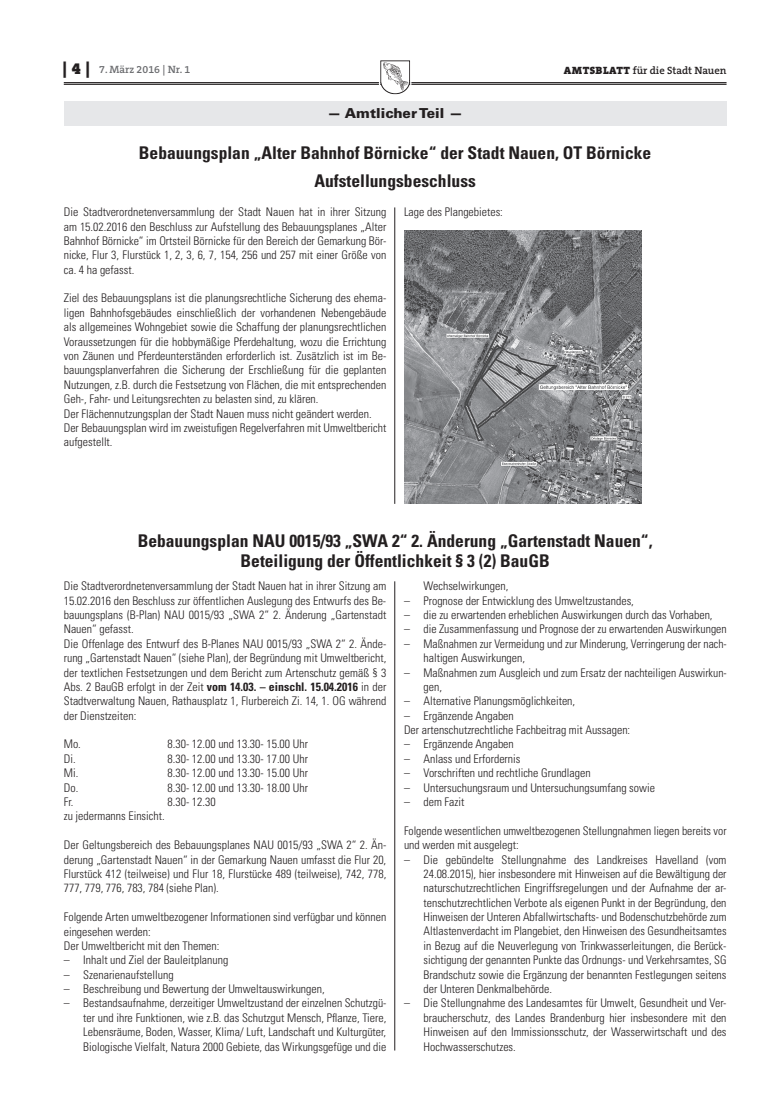
<style>
.page{position:relative;width:762px;height:1117px;background:#fff}
.page>*{position:absolute;margin:0;border:0;box-sizing:border-box;transform-origin:0 0}
.t1{font:700 condensed 17.5px/28.8px "Univers";color:#231f20;text-align:center}
.t2{font:900 13.75px "Univers";letter-spacing:.005em;color:#231f20}
.t3{font:300 condensed 11.88px/14.4px "Univers";color:#231f20}
.t4{font:600 10.62px "The Serif B W6";color:#231f20}
.t5{font:600 10.62px "The Serif B W6";color:#6c6d70}
.s1{font-family:"The Serif B W9";font-weight:900;font-size:16.25px;color:#231f20}
.s2{font-family:"The Serif B W9";font-weight:900}
.s3{font-weight:700}
</style>
<div class="page">
<hr style="left:64px;top:82px;width:662px;height:1px;background:#231f20">
<hr style="left:64px;top:84px;width:662px;height:1px;background:#231f20">
<svg style="left:378px;top:60px;width:34px;height:35px"></svg>
<div style="left:64px;top:101px;width:662px;height:25px;background:#e6e7e9"></div>
<img style="left:404px;top:230px;width:238px;height:273px">
<hr style="left:394px;top:207px;width:1px;height:296px;background:#231f20">
<hr style="left:394px;top:581px;width:1px;height:469px;background:#231f20">
<p class="t5" style="left:63px;top:63px;width:129px"><span class="s1">| 4 |</span> 7. März 2016 | Nr. 1</p>
<p class="t4" style="left:564px;top:63px;width:164px"><span class="s2">AMTSBLATT</span> für die Stadt Nauen</p>
<p class="t2" style="left:327px;top:104px;width:137px">— Amtlicher Teil —</p>
<h1 class="t1" style="left:139px;top:138px;width:514px">Bebauungsplan „Alter Bahnhof Börnicke“ der Stadt Nauen, OT Börnicke<br>Aufstellungsbeschluss</h1>
<p class="t3" style="left:64px;top:205px;width:324px;text-align:justify">Die Stadtverordnetenversammlung der Stadt Nauen hat in ihrer Sitzung am 15.02.2016 den Beschluss zur Aufstellung des Bebauungsplanes „Alter Bahnhof Börnicke“ im Ortsteil Börnicke für den Bereich der Gemarkung Bör&shy;nicke, Flur 3, Flurstück 1, 2, 3, 6, 7, 154, 256 und 257 mit einer Größe von ca. 4 ha gefasst.</p>
<p class="t3" style="left:64px;top:291px;width:324px">Ziel des Bebauungsplans ist die planungsrechtliche Sicherung des ehema&shy;ligen Bahnhofsgebäudes einschließlich der vorhandenen Nebengebäude als allgemeines Wohngebiet sowie die Schaffung der planungsrechtlichen Voraussetzungen für die hobbymäßige Pferdehaltung, wozu die Errichtung von Zäunen und Pferdeunterständen erforderlich ist. Zusätzlich ist im Be&shy;bauungsplanverfahren die Sicherung der Erschließung für die geplanten Nutzungen, z.B. durch die Festsetzung von Flächen, die mit entsprechenden Geh-, Fahr- und Leitungsrechten zu belasten sind, zu klären.<br>Der Flächennutzungsplan der Stadt Nauen muss nicht geändert werden.<br>Der Bebauungsplan wird im zweistufigen Regelverfahren mit Umweltbericht aufgestellt.</p>
<p class="t3" style="left:404px;top:205px;width:100px">Lage des Plangebietes:</p>
<h1 class="t1" style="left:138px;top:530px;width:516px;line-height:20px">Bebauungsplan NAU 0015/93 „SWA 2“ 2. Änderung „Gartenstadt Nauen“,<br>Beteiligung der Öffentlichkeit § 3 (2) BauGB</h1>
<p class="t3" style="left:64px;top:578px;width:324px">Die Stadtverordnetenversammlung der Stadt Nauen hat in ihrer Sitzung am 15.02.2016 den Beschluss zur öffentlichen Auslegung des Entwurfs des Be&shy;bauungsplans (B-Plan) NAU 0015/93 „SWA 2“ 2. Änderung „Gartenstadt Nauen“ gefasst.<br>Die Offenlage des Entwurf des B-Planes NAU 0015/93 „SWA 2“ 2. Ände&shy;rung „Gartenstadt Nauen“ (siehe Plan), der Begründung mit Umweltbericht, der textlichen Festsetzungen und dem Bericht zum Artenschutz gemäß § 3<br>Abs. 2 BauGB erfolgt in der Zeit <span class="s3">vom 14.03. – einschl. 15.04.2016</span> in der Stadtverwaltung Nauen, Rathausplatz 1, Flurbereich Zi. 14, 1. OG während der Dienstzeiten:</p>
<p class="t3" style="left:64px;top:737px;width:19px">Mo.</p>
<p class="t3" style="left:168px;top:737px;width:142px">8.30- 12.00 und 13.30- 15.00 Uhr</p>
<p class="t3" style="left:64px;top:751px;width:13px">Di.</p>
<p class="t3" style="left:168px;top:751px;width:142px">8.30- 12.00 und 13.30- 17.00 Uhr</p>
<p class="t3" style="left:64px;top:765px;width:16px">Mi.</p>
<p class="t3" style="left:168px;top:765px;width:142px">8.30- 12.00 und 13.30- 15.00 Uhr</p>
<p class="t3" style="left:64px;top:780px;width:16px">Do.</p>
<p class="t3" style="left:168px;top:780px;width:142px">8.30- 12.00 und 13.30- 18.00 Uhr</p>
<p class="t3" style="left:64px;top:794px;width:11px">Fr.</p>
<p class="t3" style="left:168px;top:794px;width:50px">8.30- 12.30</p>
<p class="t3" style="left:64px;top:808px;width:102px">zu jedermanns Einsicht.</p>
<p class="t3" style="left:64px;top:837px;width:324px;text-align:justify">Der Geltungsbereich des Bebauungsplanes NAU 0015/93 „SWA 2“ 2. Än&shy;derung „Gartenstadt Nauen“ in der Gemarkung Nauen umfasst die Flur 20, Flurstück 412 (teilweise) und Flur 18, Flurstücke 489 (teilweise), 742, 778, 777, 779, 776, 783, 784 (siehe Plan).</p>
<p class="t3" style="left:64px;top:909px;width:324px">Folgende Arten umweltbezogener Informationen sind verfügbar und können eingesehen werden:<br>Der Umweltbericht mit den Themen:</p>
<p class="t3" style="left:64px;top:952px;width:166px">– Inhalt und Ziel der Bauleitplanung</p>
<p class="t3" style="left:64px;top:967px;width:111px">– Szenarienaufstellung</p>
<p class="t3" style="left:64px;top:981px;width:262px">– Beschreibung und Bewertung der Umweltauswirkungen,</p>
<p class="t3" style="left:83px;top:995px;width:305px;text-align:justify;text-indent:-19px">– Bestandsaufnahme, derzeitiger Umweltzustand der einzelnen Schutzgü&shy;ter und ihre Funktionen, wie z.B. das Schutzgut Mensch, Pflanze, Tiere, Lebensräume, Boden, Wasser, Klima/ Luft, Landschaft und Kulturgüter, Biologische Vielfalt, Natura 2000 Gebiete, das Wirkungsgefüge und die</p>
<p class="t3" style="left:423px;top:578px;width:86px">Wechselwirkungen,</p>
<p class="t3" style="left:404px;top:593px;width:231px">– Prognose der Entwicklung des Umweltzustandes,</p>
<p class="t3" style="left:404px;top:607px;width:310px">– die zu erwartenden erheblichen Auswirkungen durch das Vorhaben,</p>
<p class="t3" style="left:404px;top:621px;width:324px">– die Zusammenfassung und Prognose der zu erwartenden Auswirkungen</p>
<p class="t3" style="left:423px;top:636px;width:305px;text-indent:-19px">– Maßnahmen zur Vermeidung und zur Minderung, Verringerung der nach&shy;haltigen Auswirkungen,</p>
<p class="t3" style="left:423px;top:665px;width:305px;text-indent:-19px">– Maßnahmen zum Ausgleich und zum Ersatz der nachteiligen Auswirkun&shy;gen,</p>
<p class="t3" style="left:404px;top:693px;width:173px">– Alternative Planungsmöglichkeiten,</p>
<p class="t3" style="left:404px;top:708px;width:228px">– Ergänzende Angaben<br>Der artenschutzrechtliche Fachbeitrag mit Aussagen:</p>
<p class="t3" style="left:404px;top:737px;width:111px">– Ergänzende Angaben</p>
<p class="t3" style="left:404px;top:751px;width:118px">– Anlass und Erfordernis</p>
<p class="t3" style="left:404px;top:765px;width:188px">– Vorschriften und rechtliche Grundlagen</p>
<p class="t3" style="left:404px;top:780px;width:252px">– Untersuchungsraum und Untersuchungsumfang sowie</p>
<p class="t3" style="left:404px;top:794px;width:62px">– dem Fazit</p>
<p class="t3" style="left:404px;top:823px;width:324px">Folgende wesentlichen umweltbezogenen Stellungnahmen liegen bereits vor und werden mit ausgelegt:</p>
<p class="t3" style="left:423px;top:852px;width:304px;text-align:justify;text-indent:-19px">– Die gebündelte Stellungnahme des Landkreises Havelland (vom 24.08.2015), hier insbesondere mit Hinweisen auf die Bewältigung der naturschutzrechtlichen Eingriffsregelungen und der Aufnahme der ar&shy;tenschutzrechtlichen Verbote als eigenen Punkt in der Begründung, den Hinweisen der Unteren Abfallwirtschafts- und Bodenschutzbehörde zum Altlastenverdacht im Plangebiet, den Hinweisen des Gesundheitsamtes in Bezug auf die Neuverlegung von Trinkwasserleitungen, die Berück&shy;sichtigung der genannten Punkte das Ordnungs- und Verkehrsamtes, SG Brandschutz sowie die Ergänzung der benannten Festlegungen seitens der Unteren Denkmalbehörde.</p>
<p class="t3" style="left:423px;top:995px;width:304px;text-align:justify;text-indent:-19px">– Die Stellungnahme des Landesamtes für Umwelt, Gesundheit und Ver&shy;braucherschutz, des Landes Brandenburg hier insbesondere mit den Hinweisen auf den Immissionsschutz, der Wasserwirtschaft und des Hochwasserschutzes.</p>
</div>
